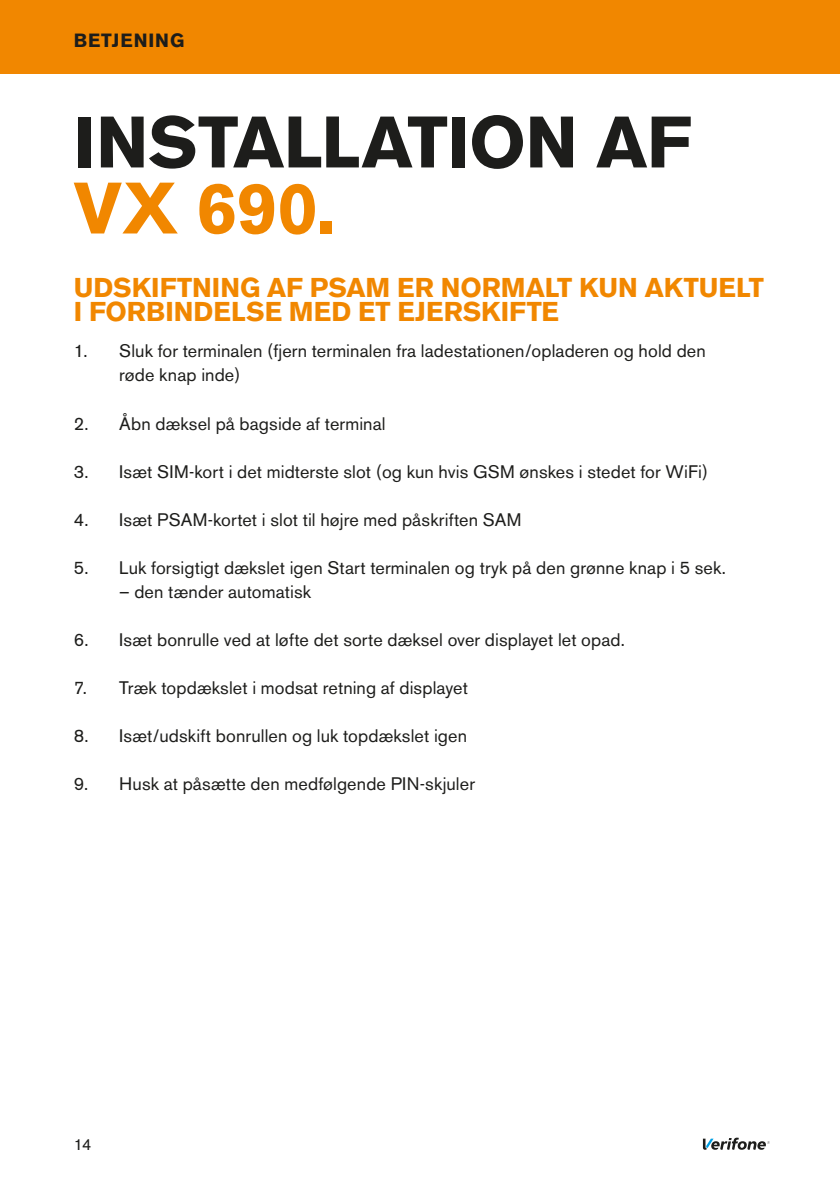
<style>
.page{position:relative;width:840px;height:1191px;background:#fff}
.page>*{position:absolute;margin:0;border:0;box-sizing:border-box;transform-origin:0 0}
.t1{font:700 72px "Akzidenz Grotesk BE";letter-spacing:-.005em;color:#1d1d1b}
.t2{font:700 72px "Akzidenz Grotesk BE";color:#f18700}
.t3{font:700 27px "Akzidenz Grotesk BE";color:#f18700}
.t4{font:700 19px "Akzidenz Grotesk BE";letter-spacing:.045em;color:#1d1d1b}
.t5{font:18px/24px "Akzidenz Grotesk BE";letter-spacing:.01em;color:#1d1d1b}
.t6{font:16px "Akzidenz Grotesk BE";color:#1d1d1b}
</style>
<div class="page">
<div style="left:0;top:0;width:839px;height:74px;background:#f18700"></div>
<svg style="left:702px;top:1137px;width:67px;height:12px"></svg>
<p class="t4" style="left:74px;top:29px;width:112px">BETJENING</p>
<h1 class="t1" style="left:74px;top:101px;width:376px">INSTALLATION</h1>
<h1 class="t1" style="left:596px;top:101px;width:77px">AF</h1>
<h1 class="t2" style="left:74px;top:167px;width:263px">VX 690.</h1>
<h2 class="t3" style="left:74px;top:272px;width:75px">UDSKIFTNING</h2>
<h2 class="t3" style="left:267px;top:272px;width:63px">AF PSAM</h2>
<h2 class="t3" style="left:397px;top:272px;width:64px">ER NOR</h2>
<h2 class="t3" style="left:500px;top:272px;width:233px">MALT KUN AKTUELT</h2>
<h2 class="t3" style="left:74px;top:296px;width:34px">I FORBINDEL</h2>
<h2 class="t3" style="left:246px;top:296px;width:168px">SE MED ET EJER</h2>
<h2 class="t3" style="left:462px;top:296px;width:35px">SKIFTE</h2>
<p class="t5" style="left:119px;top:339px;width:588px;text-indent:-45px">1. Sluk for terminalen (fjern terminalen fra ladestationen/opladeren og hold den røde knap inde)</p>
<p class="t5" style="left:74px;top:411px;width:313px">2. Åbn dæksel på bagside af terminal</p>
<p class="t5" style="left:74px;top:459px;width:635px">3. Isæt SIM-kort i det midterste slot (og kun hvis GSM ønskes i stedet for WiFi)</p>
<p class="t5" style="left:74px;top:507px;width:449px">4. Isæt PSAM-kortet i slot til højre med påskriften SAM</p>
<p class="t5" style="left:74px;top:555px;width:653px">5. Luk forsigtigt dækslet igen Start terminalen og tryk på den grønne knap i 5 sek.</p>
<p class="t5" style="left:119px;top:579px;width:193px">– den tænder automatisk</p>
<p class="t5" style="left:74px;top:627px;width:552px">6. Isæt bonrulle ved at løfte det sorte dæksel over displayet let opad.</p>
<p class="t5" style="left:74px;top:675px;width:395px">7. Træk topdækslet i modsat retning af displayet</p>
<p class="t5" style="left:74px;top:723px;width:394px">8. Isæt/udskift bonrullen og luk topdækslet igen</p>
<p class="t5" style="left:74px;top:771px;width:402px">9. Husk at påsætte den medfølgende PIN-skjuler</p>
<p class="t6" style="left:74px;top:1134px;width:19px">14</p>
</div>
